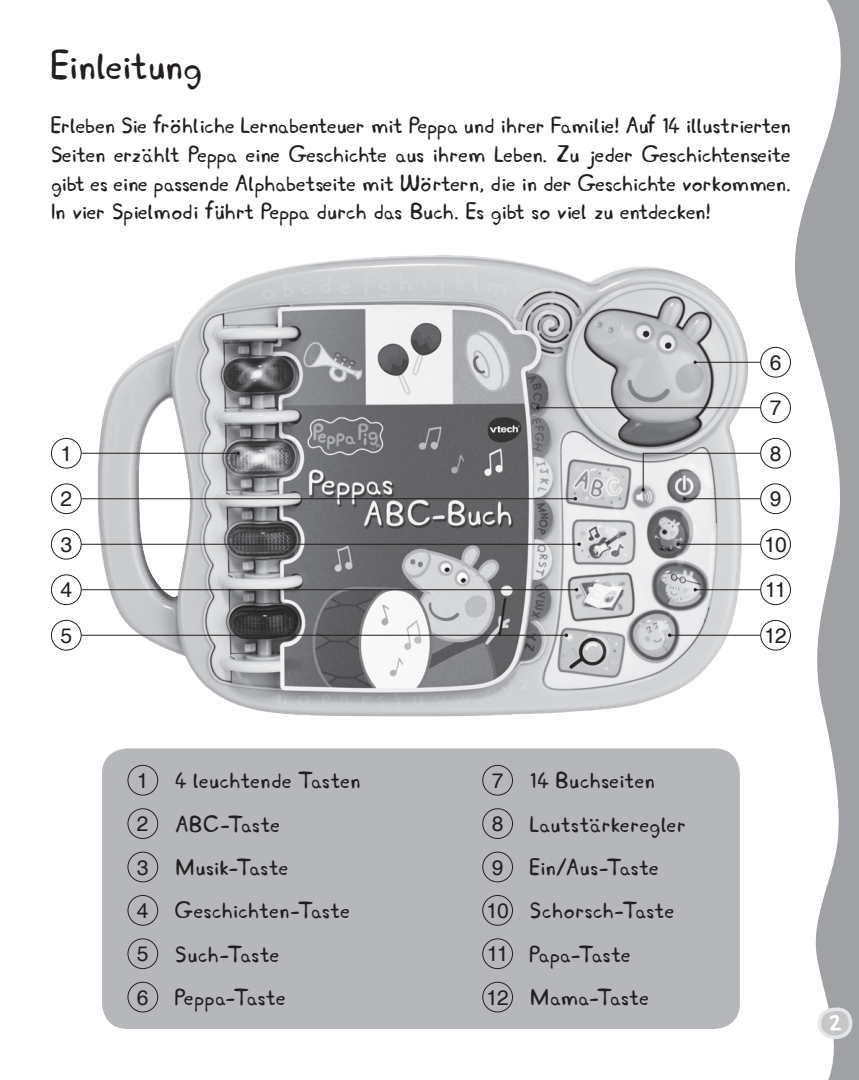
<style>
.page{position:relative;width:859px;height:1080px;background:#fff}
.page>*{position:absolute;margin:0;border:0;box-sizing:border-box;transform-origin:0 0}
.Body_text{font:42px "Peppa";color:#231f20}
.Headline{font:24px/28.8px "Peppa";color:#231f20;text-align:justify}
.point{font:24px "Peppa";letter-spacing:.015em;color:#231f20}
.t1{font:700 24px "Peppa";color:#fff}
.point-2{font:21px "Helvetica";letter-spacing:-.035em;color:#231f20}
</style>
<div class="page">
<svg style="left:795px;top:0;width:64px;height:1080px"></svg>
<svg style="left:816px;top:1007px;width:37px;height:33px"></svg>
<img style="left:65px;top:255px;width:716px;height:462px">
<div style="left:102px;top:748px;width:638px;height:281px;background:#b6b7bb;border-radius:26px"></div>
<hr style="left:82px;top:453px;width:156px;height:1px;background:#231f20">
<div style="left:51px;top:438px;width:31px;height:31px;border:1px solid #231f20;border-radius:50%"></div>
<hr style="left:82px;top:498px;width:493px;height:1px;background:#231f20">
<div style="left:51px;top:483px;width:31px;height:31px;border:1px solid #231f20;border-radius:50%"></div>
<hr style="left:82px;top:544px;width:497px;height:1px;background:#231f20">
<div style="left:51px;top:529px;width:31px;height:31px;border:1px solid #231f20;border-radius:50%"></div>
<hr style="left:82px;top:589px;width:495px;height:1px;background:#231f20">
<div style="left:51px;top:574px;width:31px;height:31px;border:1px solid #231f20;border-radius:50%"></div>
<hr style="left:82px;top:635px;width:484px;height:1px;background:#231f20">
<div style="left:51px;top:620px;width:31px;height:31px;border:1px solid #231f20;border-radius:50%"></div>
<div style="left:760px;top:483px;width:31px;height:31px;border:1px solid #231f20;border-radius:50%"></div>
<hr style="left:678px;top:544px;width:82px;height:1px;background:#231f20">
<div style="left:760px;top:529px;width:31px;height:31px;border:1px solid #231f20;border-radius:50%"></div>
<hr style="left:695px;top:589px;width:65px;height:1px;background:#231f20">
<div style="left:760px;top:574px;width:31px;height:31px;border:1px solid #231f20;border-radius:50%"></div>
<hr style="left:670px;top:635px;width:90px;height:1px;background:#231f20">
<div style="left:760px;top:620px;width:31px;height:31px;border:1px solid #231f20;border-radius:50%"></div>
<hr style="left:695px;top:362px;width:65px;height:1px;background:#231f20">
<div style="left:760px;top:347px;width:31px;height:31px;border:1px solid #231f20;border-radius:50%"></div>
<hr style="left:538px;top:407px;width:222px;height:1px;background:#231f20">
<div style="left:760px;top:392px;width:31px;height:31px;border:1px solid #231f20;border-radius:50%"></div>
<svg style="left:641px;top:452px;width:120px;height:48px"></svg>
<div style="left:760px;top:438px;width:31px;height:31px;border:1px solid #231f20;border-radius:50%"></div>
<div style="left:128px;top:765px;width:30px;height:31px;border:1px solid #231f20;border-radius:50%"></div>
<div style="left:128px;top:982px;width:30px;height:30px;border:1px solid #231f20;border-radius:50%"></div>
<div style="left:128px;top:808px;width:30px;height:31px;border:1px solid #231f20;border-radius:50%"></div>
<div style="left:128px;top:852px;width:30px;height:30px;border:1px solid #231f20;border-radius:50%"></div>
<div style="left:128px;top:895px;width:30px;height:31px;border:1px solid #231f20;border-radius:50%"></div>
<div style="left:128px;top:938px;width:30px;height:31px;border:1px solid #231f20;border-radius:50%"></div>
<div style="left:482px;top:765px;width:31px;height:31px;border:1px solid #231f20;border-radius:50%"></div>
<div style="left:482px;top:808px;width:31px;height:31px;border:1px solid #231f20;border-radius:50%"></div>
<div style="left:482px;top:852px;width:31px;height:30px;border:1px solid #231f20;border-radius:50%"></div>
<div style="left:482px;top:895px;width:31px;height:31px;border:1px solid #231f20;border-radius:50%"></div>
<div style="left:482px;top:938px;width:31px;height:31px;border:1px solid #231f20;border-radius:50%"></div>
<div style="left:482px;top:982px;width:31px;height:30px;border:1px solid #231f20;border-radius:50%"></div>
<p class="Body_text" style="left:51px;top:39px;width:153px">Einleitung</p>
<p class="Headline" style="left:51px;top:111px;width:741px">Erleben Sie fröhliche Lernabenteuer mit Peppa und ihrer Familie! Auf 14 illustrierten Seiten erzählt Peppa eine Geschichte aus ihrem Leben. Zu jeder Geschichtenseite gibt es eine passende Alphabetseite mit Wörtern, die in der Geschichte vorkommen.<br>In vier Spielmodi führt Peppa durch das Buch. Es gibt so viel zu entdecken!</p>
<p class="point-2" style="left:60px;top:441px;width:13px">1</p>
<p class="point-2" style="left:60px;top:487px;width:13px">2</p>
<p class="point-2" style="left:60px;top:532px;width:13px">3</p>
<p class="point-2" style="left:60px;top:578px;width:13px">4</p>
<p class="point-2" style="left:60px;top:623px;width:13px">5</p>
<p class="point-2" style="left:137px;top:768px;width:13px">1</p>
<p class="point" style="left:175px;top:765px;width:187px">4 leuchtende Tasten</p>
<p class="point-2" style="left:137px;top:812px;width:13px">2</p>
<p class="point" style="left:175px;top:809px;width:106px">ABC-Taste</p>
<p class="point-2" style="left:137px;top:855px;width:13px">3</p>
<p class="point" style="left:175px;top:852px;width:115px">Musik-Taste</p>
<p class="point-2" style="left:137px;top:898px;width:13px">4</p>
<p class="point" style="left:175px;top:895px;width:176px">Geschichten-Taste</p>
<p class="point-2" style="left:137px;top:942px;width:13px">5</p>
<p class="point" style="left:175px;top:939px;width:106px">Such-Taste</p>
<p class="point-2" style="left:137px;top:985px;width:13px">6</p>
<p class="point" style="left:175px;top:982px;width:112px">Peppa-Taste</p>
<p class="point-2" style="left:492px;top:768px;width:13px">7</p>
<p class="point" style="left:530px;top:765px;width:126px">14 Buchseiten</p>
<p class="point-2" style="left:492px;top:812px;width:13px">8</p>
<p class="point" style="left:530px;top:809px;width:158px">Lautstärkeregler</p>
<p class="point-2" style="left:492px;top:855px;width:13px">9</p>
<p class="point" style="left:530px;top:852px;width:130px">Ein/Aus-Taste</p>
<p class="point-2" style="left:486px;top:898px;width:24px">10</p>
<p class="point" style="left:530px;top:895px;width:146px">Schorsch-Taste</p>
<p class="point-2" style="left:487px;top:942px;width:23px">11</p>
<p class="point" style="left:530px;top:939px;width:102px">Papa-Taste</p>
<p class="point-2" style="left:486px;top:985px;width:24px">12</p>
<p class="point" style="left:530px;top:982px;width:121px">Mama-Taste</p>
<p class="point-2" style="left:770px;top:350px;width:13px">6</p>
<p class="point-2" style="left:770px;top:396px;width:13px">7</p>
<p class="point-2" style="left:770px;top:441px;width:13px">8</p>
<p class="point-2" style="left:770px;top:487px;width:13px">9</p>
<p class="point-2" style="left:764px;top:532px;width:24px">10</p>
<p class="point-2" style="left:765px;top:578px;width:23px">11</p>
<p class="point-2" style="left:764px;top:623px;width:24px">12</p>
<p class="t1" style="left:829px;top:1007px;width:15px">2</p>
</div>
